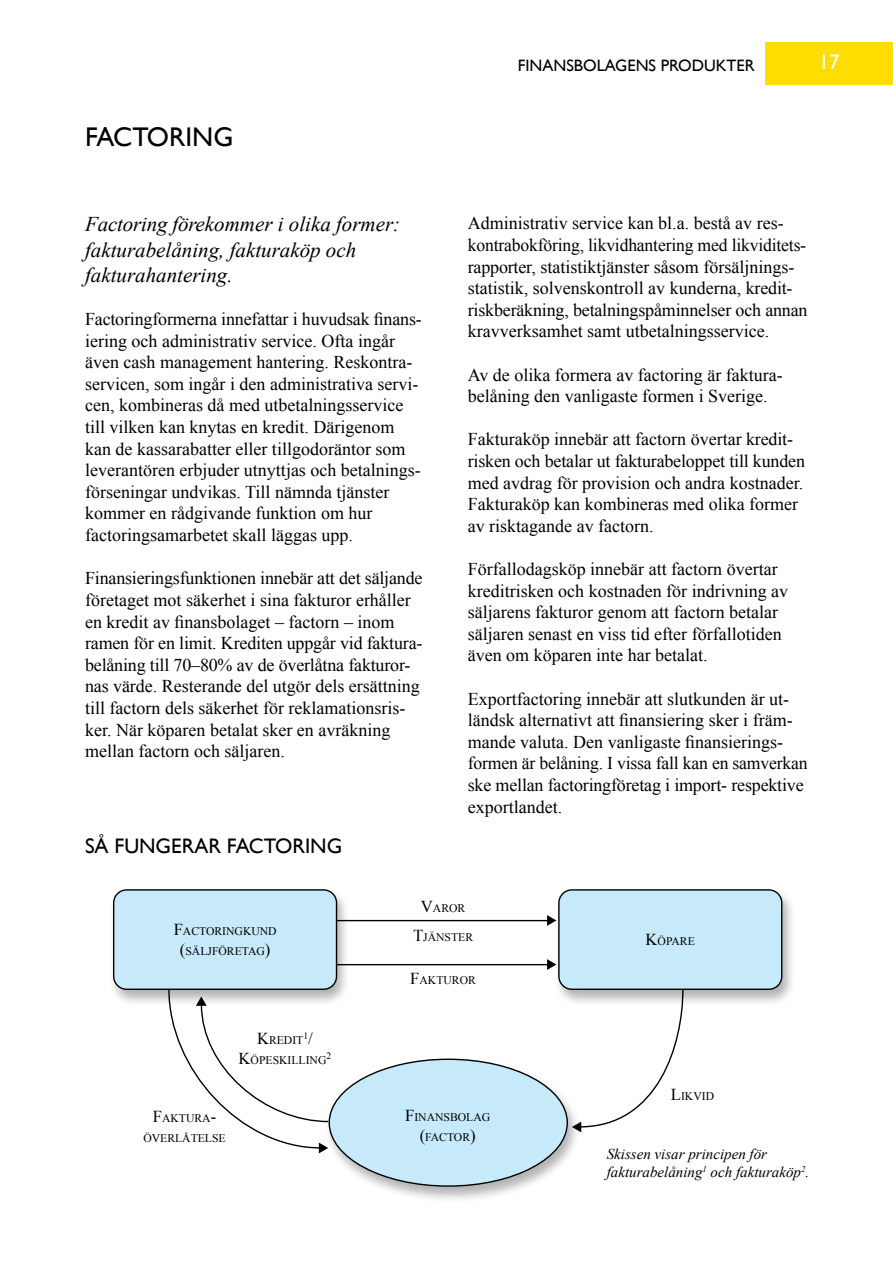
<style>
.page{position:relative;width:893px;height:1263px;background:#fff}
.page>*{position:absolute;margin:0;border:0;box-sizing:border-box;transform-origin:0 0}
.t1{font:27px "Gill Sans";color:#000}
.t2{font:italic 21px/25.2px "Times New Roman";color:#000}
.t3{font:21px "Gill Sans";color:#000}
.t4{font:21px "Gill Sans";color:#fff}
.t5{font:18px/21.6px "Times New Roman";color:#000}
.t6{font:16.5px "Gill Sans";color:#000}
.t7{font:italic 15px/18px "Times New Roman";color:#000}
.t8{font:11.7px/20px "Times New Roman";color:#000;text-align:center}
.t9{font:9.6px "Times New Roman";color:#000}
.s1{font-size:16.65px}
</style>
<div class="page">
<div style="left:765px;top:43px;width:128px;height:42px;background:#fd0"></div>
<div style="left:553px;top:887px;width:243px;height:119px;background:#000;opacity:.3"></div>
<div style="left:559px;top:890px;width:223px;height:99px;background:#c7eafb;border-radius:13px"></div>
<div style="left:558px;top:889px;width:224px;height:101px;border:1px solid #000;border-radius:13px"></div>
<div style="left:108px;top:887px;width:243px;height:119px;background:#000;opacity:.3"></div>
<div style="left:114px;top:890px;width:223px;height:99px;background:#c7eafb;border-radius:13px"></div>
<div style="left:113px;top:889px;width:224px;height:101px;border:1px solid #000;border-radius:13px"></div>
<svg style="left:168px;top:988px;width:162px;height:165px"></svg>
<svg style="left:572px;top:988px;width:112px;height:144px"></svg>
<hr style="left:337px;top:920px;width:212px;height:1px;background:#000">
<svg style="left:547px;top:915px;width:9px;height:11px"></svg>
<hr style="left:337px;top:964px;width:212px;height:1px;background:#000">
<svg style="left:547px;top:959px;width:9px;height:11px"></svg>
<div style="left:324px;top:1057px;width:257px;height:146px;background:#000;opacity:.3"></div>
<div style="left:329px;top:1059px;width:238px;height:127px;background:#c7eafb;border-radius:50%"></div>
<h1 class="t1" style="left:85px;top:121px;width:80px">FAC TORING</h1>
<p class="t2" style="left:85px;top:211px;width:317px">Factoring förekommer i olika former: fakturabelåning, fakturaköp och fakturahantering.</p>
<p class="t5" style="left:85px;top:308px;width:337px">Factoringformerna innefattar i huvudsak finans-- iering och administrativ service. Ofta ingår även cash management hantering. Reskontra&shy;servicen, som ingår i den administrativa servi&shy;cen, kombineras då med utbetalningsservice till vilken kan knytas en kredit. Därigenom kan de kassarabatter eller tillgodoräntor som leverantören erbjuder utnyttjas och betalnings&shy;förseningar undvikas. Till nämnda tjänster kommer en rådgivande funktion om hur factoringsamarbetet skall läggas upp.</p>
<p class="t5" style="left:85px;top:567px;width:339px">Finansieringsfunktionen innebär att det säljande företaget mot säkerhet i sina fakturor erhåller en kredit av finansbolaget – factorn – inom ramen för en limit. Krediten uppgår vid faktura&shy;belåning till 70–80% av de överlåtna fakturor&shy;nas värde. Resterande del utgör dels ersättning till factorn dels säkerhet för reklamationsris&shy;ker. När köparen betalat sker en avräkning mellan factorn och säljaren.</p>
<p class="t3" style="left:85px;top:834px;width:259px">SÅ FUNGERAR FACTORING</p>
<p class="t6" style="left:518px;top:55px;width:239px">FINANSBOLAGENS PRODUKTER</p>
<p class="t4" style="left:819px;top:50px;width:22px">17</p>
<p class="t5" style="left:468px;top:212px;width:341px">Administrativ service kan bl.a. bestå av res&shy;kontrabokföring, likvidhantering med likviditets&shy;rapporter, statistiktjänster såsom försäljnings&shy;statistik, solvenskontroll av kunderna, kredit&shy;riskberäkning, betalningspåminnelser och annan kravverksamhet samt utbetalningsservice.</p>
<p class="t5" style="left:468px;top:363px;width:317px">Av de olika formera av factoring är faktura&shy;belåning den vanligaste formen i Sverige.</p>
<p class="t5" style="left:468px;top:428px;width:339px">Fakturaköp innebär att factorn övertar kredit&shy;risken och betalar ut fakturabeloppet till kunden med avdrag för provision och andra kostnader.<br>Fakturaköp kan kombineras med olika former av risktagande av factorn.</p>
<p class="t5" style="left:468px;top:558px;width:322px">Förfallodagsköp innebär att factorn övertar kreditrisken och kostnaden för indrivning av säljarens fakturor genom att factorn betalar säljaren senast en viss tid efter förfallotiden även om köparen inte har betalat.</p>
<p class="t5" style="left:468px;top:687px;width:341px">Exportfactoring innebär att slutkunden är ut&shy;ländsk alternativt att finansiering sker i främ&shy;mande valuta. Den vanligaste finansierings&shy;formen är belåning. I vissa fall kan en samverkan ske mellan factoringföretag i import- respektive exportlandet.</p>
<p class="t8" style="left:421px;top:898px;width:46px"><span class="s1">V</span>AROR</p>
<p class="t8" style="left:413px;top:927px;width:62px"><span class="s1">T</span>JÄNSTER</p>
<p class="t8" style="left:410px;top:969px;width:67px"><span class="s1">F</span>AKTUROR</p>
<p class="t8" style="left:174px;top:921px;width:105px"><span class="s1">F</span>ACTORINGKUND <span class="s1">(</span>SÄLJFÖRETAG<span class="s1">)</span></p>
<p class="t8" style="left:646px;top:931px;width:51px"><span class="s1">K</span>ÖPARE</p>
<p class="t8" style="left:257px;top:1030px;width:48px"><span class="s1">K</span>REDIT</p>
<p class="t9" style="left:303px;top:1029px;width:11px">1<span class="s1">/</span></p>
<p class="t8" style="left:239px;top:1050px;width:89px"><span class="s1">K</span>ÖPESKILLING</p>
<p class="t9" style="left:326px;top:1049px;width:6px">2</p>
<p class="t8" style="left:143px;top:1108px;width:84px"><span class="s1">F</span>AKTURA<span class="s1">-<br></span>ÖVERLÅTELSE</p>
<p class="t8" style="left:405px;top:1107px;width:87px"><span class="s1">F</span>INANSBOLAG <span class="s1">(</span>FACTOR<span class="s1">)</span></p>
<p class="t8" style="left:671px;top:1085px;width:45px"><span class="s1">L</span>IKVID</p>
<p class="t7" style="left:607px;top:1145px;width:204px">Skissen visar principen för fakturabelåning<sup>1</sup> och fakturaköp<sup>2</sup>.</p>
</div>
